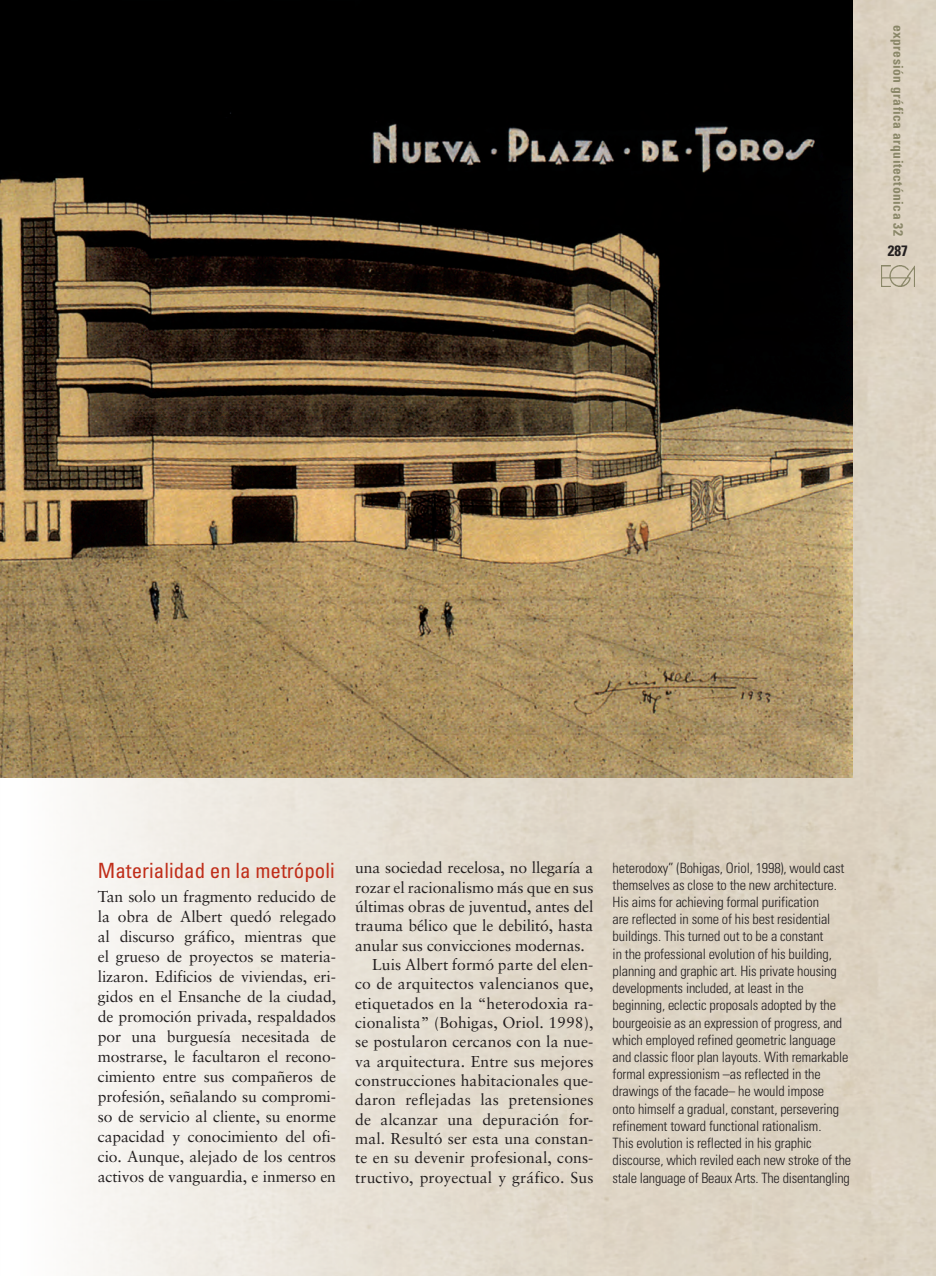
<style>
.page{position:relative;width:936px;height:1276px;background:#fff}
.page>*{position:absolute;margin:0;border:0;box-sizing:border-box;transform-origin:0 0}
.TITULAR_1_CAST{font:condensed 21px "Univers";color:#c02d19}
.t1{font:15.75px/19.4px "Sabon";letter-spacing:-.01em;color:#231f20;text-align:justify}
.t2{font:700 condensed 15px "Univers";color:#231f20}
.t3{font:300 condensed 14.25px/17.2px "Univers";letter-spacing:-.01em;color:#231f20}
.t4{font:700 condensed 13.5px "Univers";letter-spacing:.035em;color:#8a8768}
</style>
<div class="page">
<img style="left:67px;top:0;width:868px;height:1276px">
<img style="left:880px;top:265px;width:34px;height:21px">
<img style="left:0;top:0;width:852px;height:778px">
<p class="t4" style="left:906px;top:25px;width:213px;rotate:90deg">expresión gráfica arquitectónica 32</p>
<p class="t2" style="left:887px;top:242px;width:21px">287</p>
<p class="TITULAR_1_CAST" style="left:98px;top:857px;width:238px">Materialidad en la metrópoli</p>
<p class="t1" style="left:98px;top:886px;width:240px;line-height:20px">Tan solo un fragmento reducido de la obra de Albert quedó relegado al discurso gráfico, mientras que el grueso de proyectos se materia&shy;lizaron. Edificios de viviendas, eri&shy;gidos en el Ensanche de la ciudad, de promoción privada, respaldados por una burguesía necesitada de mostrarse, le facultaron el recono&shy;cimiento entre sus compañeros de profesión, señalando su compromi&shy;so de servicio al cliente, su enorme capacidad y conocimiento del ofi&shy;cio. Aunque, alejado de los centros activos de vanguardia, e inmerso en</p>
<p class="t1" style="left:355px;top:858px;width:240px">una sociedad recelosa, no llegaría a rozar el racionalismo más que en sus últimas obras de juventud, antes del trauma bélico que le debilitó, hasta anular sus convicciones modernas.</p>
<p class="t1" style="left:355px;top:954px;width:240px;text-indent:17px">Luis Albert formó parte del elen&shy;co de arquitectos valencianos que, etiquetados en la “heterodoxia ra&shy;cionalista” (Bohigas, Oriol. 1998), se postularon cercanos con la nue&shy;va arquitectura. Entre sus mejores construcciones habitacionales que&shy;daron reflejadas las pretensiones de alcanzar una depuración for&shy;mal. Resultó ser esta una constan&shy;te en su devenir profesional, cons&shy;tructivo, proyectual y gráfico. Sus</p>
<p class="t3" style="left:612px;top:859px;width:237px">heterodoxy” (Bohigas, Oriol, 1998), would cast themselves as close to the new architecture.<br>His aims for achieving formal purification<br>are reflected in some of his best residential buildings. This turned out to be a constant<br>in the professional evolution of his building, planning and graphic art. His private housing developments included, at least in the beginning, eclectic proposals adopted by the bourgeoisie as an expression of progress, and which employed refined geometric language and classic floor plan layouts. With remarkable formal expressionism –as reflected in the drawings of the facade– he would impose onto himself a gradual, constant, persevering refinement toward functional rationalism.</p>
<p class="t3" style="left:612px;top:1134px;width:240px">This evolution is reflected in his graphic discourse, which reviled each new stroke of the stale language of Beaux Arts. The disentangling</p>
</div>
